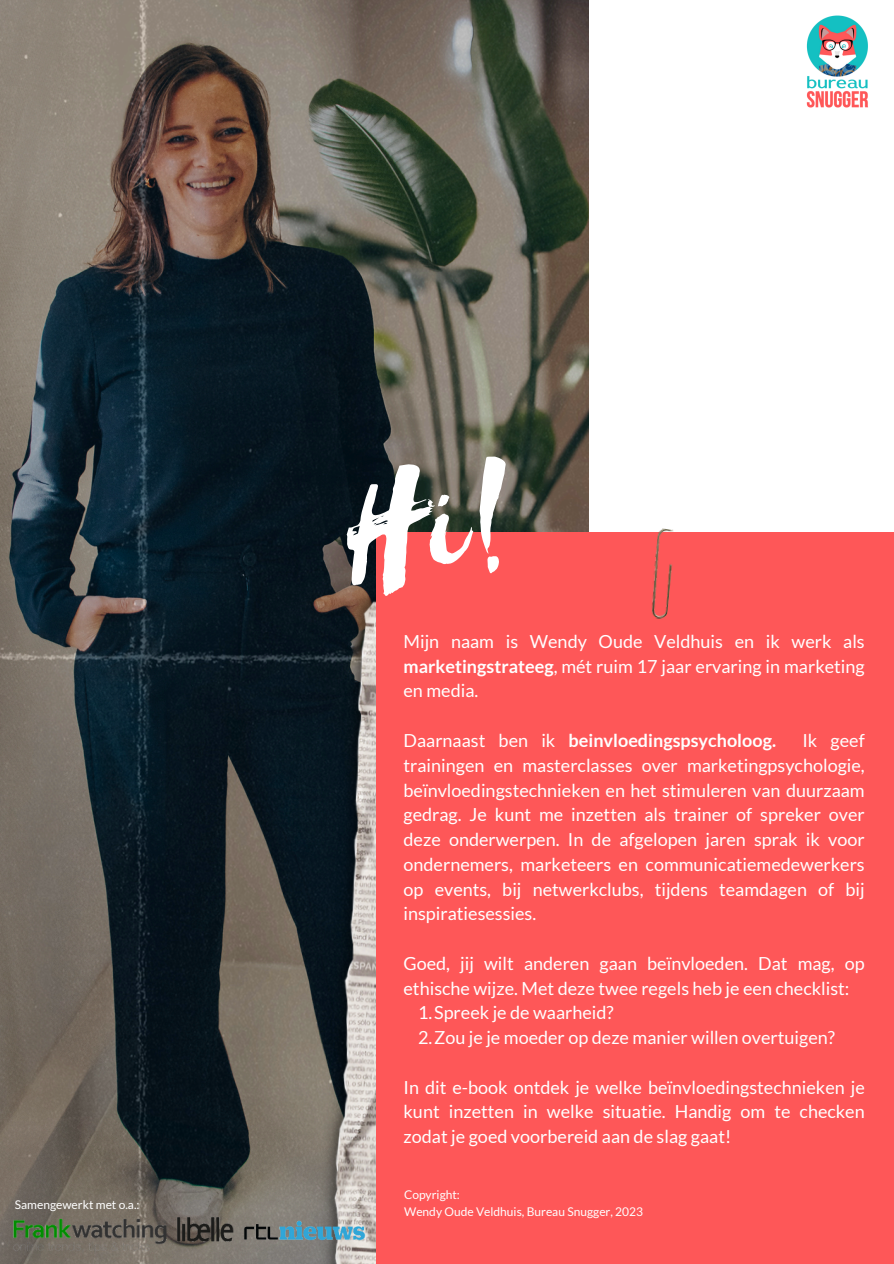
<style>
.page{position:relative;width:894px;height:1264px;background:#fff}
.page>*{position:absolute;margin:0;border:0;box-sizing:border-box;transform-origin:0 0}
.t1{font:18px/24.8px "Lato";color:#fff;text-align:justify}
.t2{font:700 18px "Lato";color:#fff}
.t3{font:12px "Lato";color:#fff}
.s1{font-weight:700}
.s2{font-weight:400}
</style>
<div class="page">
<img style="left:806px;top:15px;width:62px;height:93px">
<img style="left:0;top:0;width:588px;height:1263px">
<img style="left:309px;top:572px;width:67px;height:691px">
<div style="left:376px;top:532px;width:517px;height:731px;background:#fe5758"></div>
<img style="left:651px;top:528px;width:23px;height:91px">
<img style="left:173px;top:1198px;width:64px;height:65px">
<img style="left:0;top:1213px;width:187px;height:50px">
<img style="left:241px;top:1188px;width:126px;height:75px">
<svg style="left:335px;top:452px;width:187px;height:149px"></svg>
<h2 class="t3" style="left:15px;top:1196px;width:126px">Samengewerkt met o.a.:</h2>
<p class="t1" style="left:403px;top:628px;width:462px">Mijn naam is Wendy Oude Veldhuis en ik werk als <span class="s1">marketingstrateeg</span>, mét ruim 17 jaar ervaring in marketing en media.</p>
<h2 class="t2" style="left:403px;top:729px;width:374px"><span class="s2">Daarnaast ben ik</span> beinvloedingspsycholoog.</h2>
<h2 class="t1" style="left:403px;top:727px;width:462px;text-indent:399px">Ik geef trainingen en masterclasses over marketingpsychologie, beïnvloedingstechnieken en het stimuleren van duurzaam gedrag. Je kunt me inzetten als trainer of spreker over deze onderwerpen. In de afgelopen jaren sprak ik voor ondernemers, marketeers en communicatiemedewerkers op events, bij netwerkclubs, tijdens teamdagen of bij inspiratiesessies.</h2>
<h2 class="t1" style="left:403px;top:950px;width:462px">Goed, jij wilt anderen gaan beïnvloeden. Dat mag, op</h2>
<h2 class="t1" style="left:403px;top:975px;width:447px">ethische wijze. Met deze twee regels heb je een checklist:</h2>
<h2 class="t1" style="left:418px;top:1000px;width:197px">1.Spreek je de waarheid?</h2>
<h2 class="t1" style="left:418px;top:1024px;width:418px">2.Zou je je moeder op deze manier willen overtuigen?</h2>
<h2 class="t1" style="left:403px;top:1074px;width:462px">In dit e-book ontdek je welke beïnvloedingstechnieken je kunt inzetten in welke situatie. Handig om te checken zodat je goed voorbereid aan de slag gaat!</h2>
<h2 class="t3" style="left:404px;top:1187px;width:57px">Copyright:</h2>
<p class="t3" style="left:404px;top:1204px;width:240px">Wendy Oude Veldhuis, Bureau Snugger, 2023</p>
</div>
